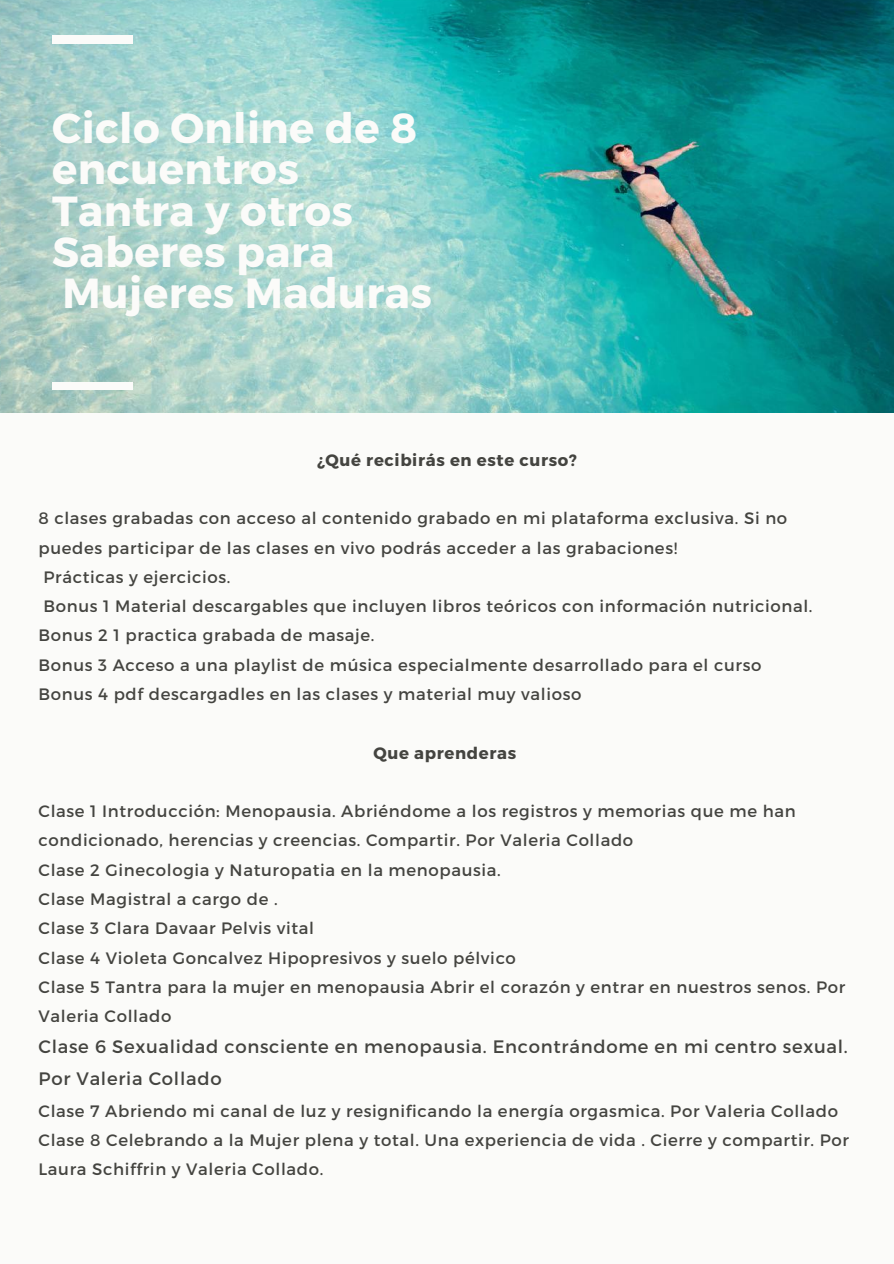
<style>
.page{position:relative;width:894px;height:1264px;background:#fff}
.page>*{position:absolute;margin:0;border:0;box-sizing:border-box;transform-origin:0 0}
.t1{font:700 42px/41.2px "Montserrat";letter-spacing:.01em;color:#fbfbf9}
.t2{font:18px/32.7px "Montserrat";letter-spacing:.04em;color:#444440}
.t3{font:16.5px/29.2px "Montserrat";letter-spacing:.04em;color:#444440}
.t4{font:700 16.5px "Montserrat";letter-spacing:.04em;color:#444440}
</style>
<div class="page">
<div style="left:0;top:0;width:893px;height:1263px;background:#fbfbf9"></div>
<img style="left:0;top:0;width:893px;height:412px">
<div style="left:52px;top:36px;width:81px;height:8px;background:#fbfbf9"></div>
<div style="left:52px;top:382px;width:81px;height:8px;background:#fbfbf9"></div>
<p class="t1" style="left:52px;top:105px;width:366px">Ciclo Online de 8 encuentros</p>
<p class="t1" style="left:52px;top:188px;width:381px">Tantra y otros<br>Saberes para<br>Mujeres Maduras</p>
<p class="t4" style="left:317px;top:449px;width:261px">¿Qué recibirás en este curso?</p>
<p class="t3" style="left:38px;top:503px;width:750px">8 clases grabadas con acceso al contenido grabado en mi plataforma exclusiva. Si no puedes participar de las clases en vivo podrás acceder a las grabaciones!</p>
<p class="t3" style="left:43px;top:561px;width:188px">Prácticas y ejercicios.</p>
<p class="t3" style="left:43px;top:591px;width:770px">Bonus 1 Material descargables que incluyen libros teóricos con información nutricional.</p>
<p class="t3" style="left:38px;top:620px;width:337px">Bonus 2 1 practica grabada de masaje.</p>
<p class="t3" style="left:38px;top:649px;width:724px">Bonus 3 Acceso a una playlist de música especialmente desarrollado para el curso</p>
<p class="t3" style="left:38px;top:678px;width:544px">Bonus 4 pdf descargadles en las clases y material muy valioso</p>
<p class="t4" style="left:373px;top:742px;width:144px">Que aprenderas</p>
<p class="t3" style="left:38px;top:795px;width:758px">Clase 1 Introducción: Menopausia. Abriéndome a los registros y memorias que me han condicionado, herencias y creencias. Compartir. Por Valeria Collado</p>
<p class="t3" style="left:38px;top:854px;width:463px">Clase 2 Ginecologia y Naturopatia en la menopausia.</p>
<p class="t3" style="left:38px;top:883px;width:240px">Clase Magistral a cargo de .</p>
<p class="t3" style="left:38px;top:913px;width:277px">Clase 3 Clara Davaar Pelvis vital</p>
<p class="t3" style="left:38px;top:942px;width:479px">Clase 4 Violeta Goncalvez Hipopresivos y suelo pélvico</p>
<p class="t3" style="left:38px;top:971px;width:808px">Clase 5 Tantra para la mujer en menopausia Abrir el corazón y entrar en nuestros senos. Por<br>Valeria Collado</p>
<p class="t2" style="left:38px;top:1028px;width:810px">Clase 6 Sexualidad consciente en menopausia. Encontrándome en mi centro sexual.<br>Por Valeria Collado</p>
<p class="t3" style="left:38px;top:1095px;width:800px">Clase 7 Abriendo mi canal de luz y resignificando la energía orgasmica. Por Valeria Collado</p>
<p class="t3" style="left:38px;top:1124px;width:811px">Clase 8 Celebrando a la Mujer plena y total. Una experiencia de vida . Cierre y compartir. Por<br>Laura Schiffrin y Valeria Collado.</p>
</div>
